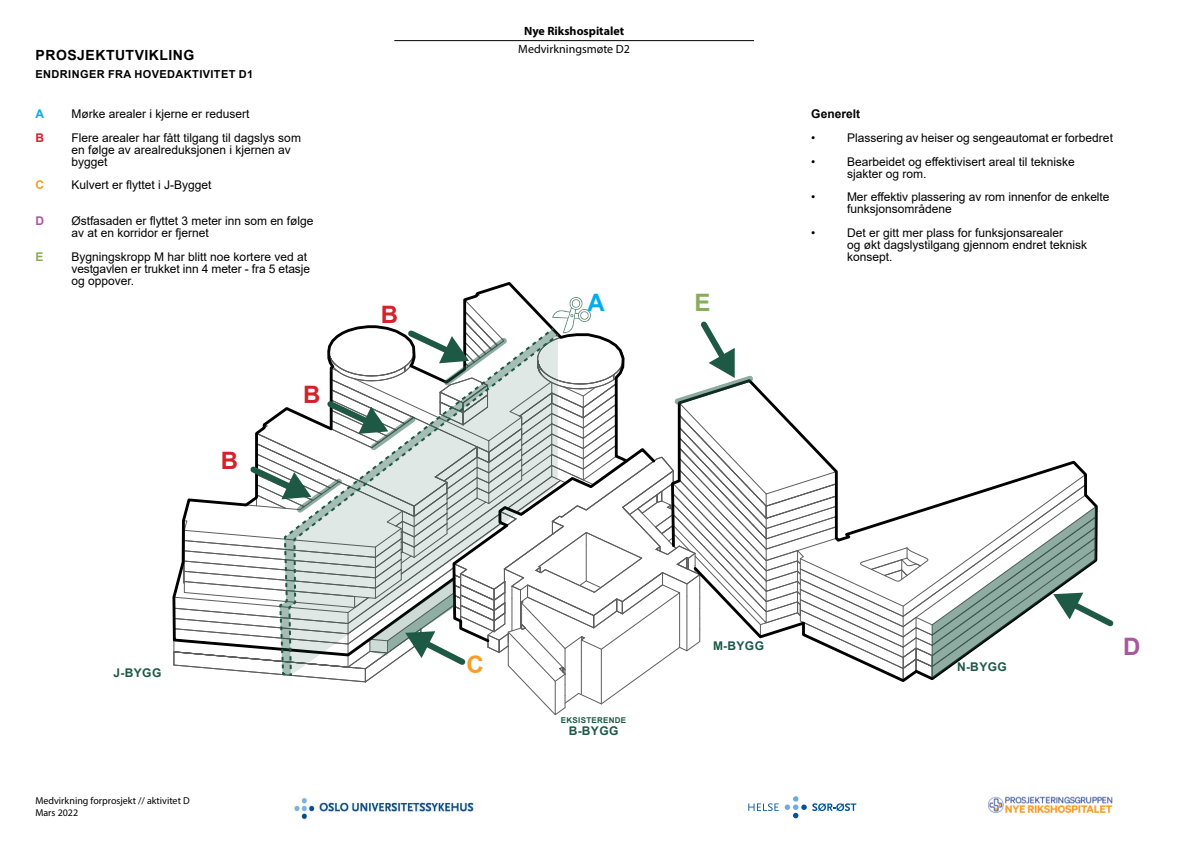
<style>
.page{position:relative;width:1191px;height:842px;background:#fff}
.page>*{position:absolute;margin:0;border:0;box-sizing:border-box;transform-origin:0 0}
.t1{font:700 24px "Arial";color:#d2232a}
.t2{font:700 24px "Arial";color:#00aeef}
.t3{font:700 24px "Arial";color:#f99d25}
.t4{font:700 24px "Arial";color:#a9589e}
.t5{font:700 24px "Arial";color:#87ad58}
.t6{font:700 14px "Arial";letter-spacing:.035em;color:#000}
.t7{font:12px/11.9px "Arial";color:#000}
.t8{font:700 12px "Arial";letter-spacing:.035em;color:#1d5945}
.t9{font:12px "Myriad Pro";color:#000}
.t10{font:700 12px "Myriad Pro";color:#000}
.t11{font:700 12px "Arial";color:#000}
.t12{font:700 12px "Arial";color:#00aeef}
.t13{font:700 12px "Arial";color:#d2232a}
.t14{font:700 12px "Arial";color:#f99d25}
.t15{font:700 12px "Arial";color:#a9589e}
.t16{font:700 12px "Arial";color:#87ad58}
.t17{font:700 11px "Arial";letter-spacing:.035em;color:#000}
.t18{font:10px/12px "Myriad Pro";color:#000}
.t19{font:700 8px "Arial";letter-spacing:.035em;color:#1d5945}
</style>
<div class="page">
<hr style="left:394px;top:40px;width:360px;height:1px;background:#000">
<svg style="left:784px;top:796px;width:22px;height:22px"></svg>
<svg style="left:748px;top:803px;width:30px;height:8px"></svg>
<svg style="left:812px;top:803px;width:44px;height:8px"></svg>
<img style="left:989px;top:796px;width:124px;height:18px">
<img style="left:293px;top:797px;width:183px;height:24px">
<svg style="left:173px;top:283px;width:941px;height:431px"></svg>
<p class="t6" style="left:36px;top:45px;width:160px">PROSJEKTUTVIKLING</p>
<p class="t17" style="left:36px;top:66px;width:219px">ENDRINGER FRA HOVEDAKTIVITET D1</p>
<p class="t12" style="left:36px;top:105px;width:10px">A</p>
<p class="t7" style="left:71px;top:108px;width:180px">Mørke arealer i kjerne er redusert</p>
<p class="t13" style="left:36px;top:129px;width:10px">B</p>
<p class="t7" style="left:71px;top:132px;width:231px">Flere arealer har fått tilgang til dagslys som en følge av arealreduksjonen i kjernen av bygget</p>
<p class="t14" style="left:36px;top:177px;width:10px">C</p>
<p class="t7" style="left:71px;top:179px;width:142px">Kulvert er flyttet i J-Bygget</p>
<p class="t15" style="left:36px;top:212px;width:10px">D</p>
<p class="t7" style="left:71px;top:215px;width:243px">Østfasaden er flyttet 3 meter inn som en følge av at en korridor er fjernet</p>
<p class="t16" style="left:36px;top:248px;width:10px">E</p>
<p class="t7" style="left:71px;top:251px;width:240px">Bygningskropp M har blitt noe kortere ved at vestgavlen er trukket inn 4 meter - fra 5 etasje og oppover.</p>
<h1 class="t1" style="left:221px;top:443px;width:19px">B</h1>
<h1 class="t1" style="left:303px;top:377px;width:19px">B</h1>
<h1 class="t1" style="left:381px;top:298px;width:19px">B</h1>
<p class="t8" style="left:114px;top:664px;width:49px">J-BYGG</p>
<p class="t18" style="left:35px;top:794px;width:156px">Medvirkning forprosjekt // aktivitet D<br>Mars 2022</p>
<p class="t10" style="left:524px;top:23px;width:101px">Nye Rikshospitalet</p>
<p class="t9" style="left:518px;top:42px;width:113px">Medvirkningsmøte D2</p>
<h1 class="t2" style="left:587px;top:286px;width:19px">A</h1>
<h1 class="t5" style="left:694px;top:286px;width:18px">E</h1>
<p class="t11" style="left:811px;top:105px;width:50px">Generelt</p>
<p class="t7" style="left:811px;top:132px;width:6px">•</p>
<p class="t7" style="left:847px;top:132px;width:267px">Plassering av heiser og sengeautomat er forbedret</p>
<p class="t7" style="left:811px;top:155px;width:6px">•</p>
<p class="t7" style="left:847px;top:155px;width:229px">Bearbeidet og effektivisert areal til tekniske sjakter og rom.</p>
<p class="t7" style="left:811px;top:191px;width:6px">•</p>
<p class="t7" style="left:847px;top:191px;width:264px">Mer effektiv plassering av rom innenfor de enkelte funksjonsområdene</p>
<p class="t7" style="left:811px;top:227px;width:6px">•</p>
<p class="t7" style="left:847px;top:227px;width:242px">Det er gitt mer plass for funksjonsarealer<br>og økt dagslystilgang gjennom endret teknisk konsept.</p>
<h1 class="t3" style="left:466px;top:648px;width:19px">C</h1>
<p class="t19" style="left:561px;top:714px;width:67px">EKSISTERENDE</p>
<p class="t8" style="left:569px;top:722px;width:51px">B-BYGG</p>
<p class="t8" style="left:713px;top:637px;width:53px">M-BYGG</p>
<p class="t8" style="left:957px;top:659px;width:51px">N-BYGG</p>
<h1 class="t4" style="left:1123px;top:630px;width:19px">D</h1>
</div>
